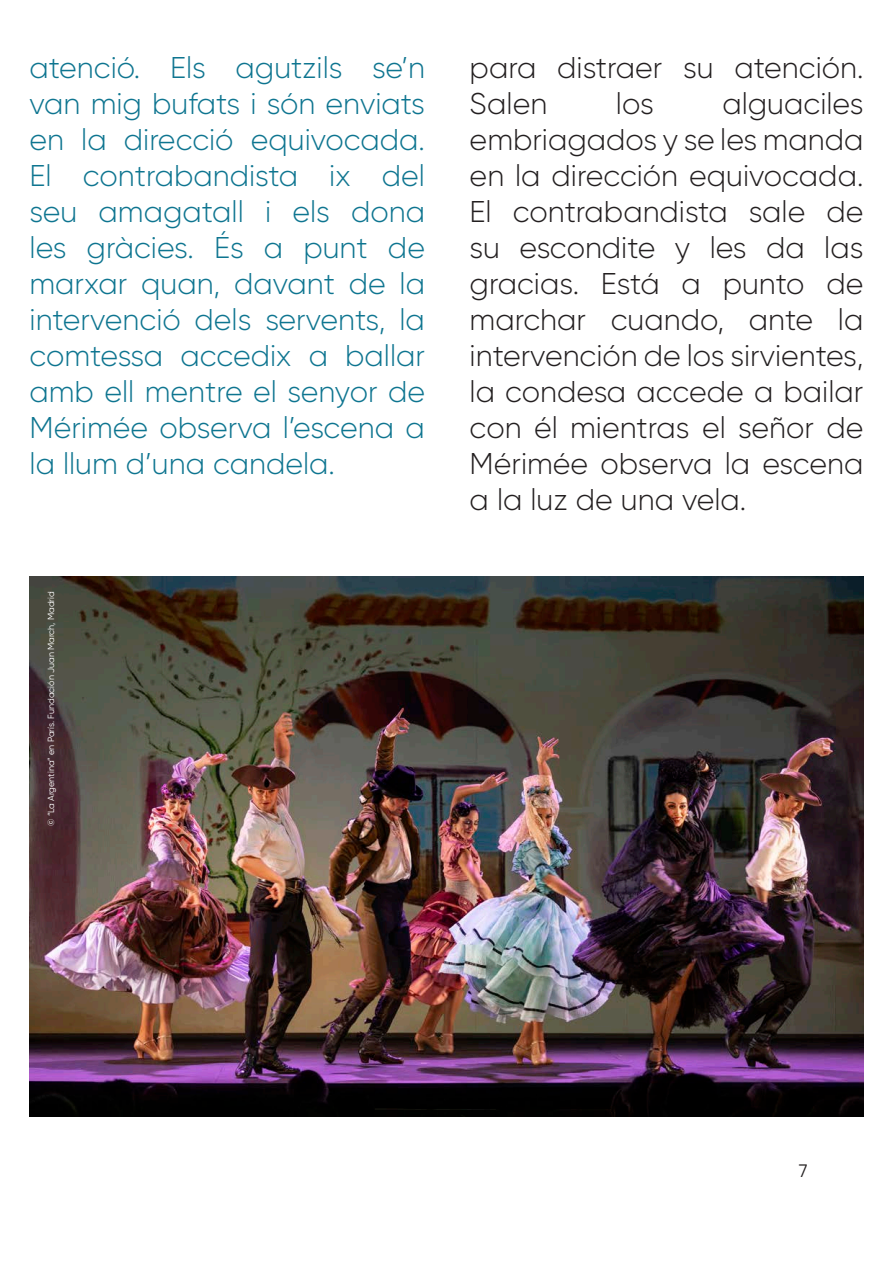
<style>
.page{position:relative;width:893px;height:1263px;background:#fff}
.page>*{position:absolute;margin:0;border:0;box-sizing:border-box;transform-origin:0 0}
.t1{font:300 30px/36px "Gilroy";color:#231f20}
.t2{font:300 30px/36px "Gilroy";color:#0e7590;text-align:justify}
.t3{font:18px "Gilroy";color:#231f20}
.t4{font:9px "Gilroy";color:#fff}
</style>
<div class="page">
<img style="left:30px;top:576px;width:833px;height:540px">
<p class="t2" style="left:30px;top:49px;width:397px">atenció. Els agutzils se’n van mig bufats i són enviats en la direcció equivocada.<br>El contrabandista ix del seu amagatall i els dona les gràcies. És a punt de marxar quan, davant de la intervenció dels servents, la comtessa accedix a ballar amb ell mentre el senyor de Mérimée observa l’escena a la llum d’una candela.</p>
<p class="t1" style="left:470px;top:49px;width:395px">para distraer su atención.<br>Salen</p>
<p class="t1" style="left:470px;top:85px;width:395px;text-align:justify;text-indent:253px">alguaciles embriagados y se les manda en la dirección equivocada.<br>El contrabandista sale de su escondite y les da las gracias. Está a punto de marchar cuando, ante la intervención de los sirvientes, la condesa accede a bailar con él mientras el señor de Mérimée observa la escena a la luz de una vela.</p>
<p class="t1" style="left:616px;top:85px;width:39px">los</p>
<p class="t4" style="left:45px;top:826px;width:236px;rotate:-90deg">© “La Argentina” en París. Fundación Juan March, Madrid</p>
<p class="t3" style="left:799px;top:1159px;width:10px">7</p>
</div>
